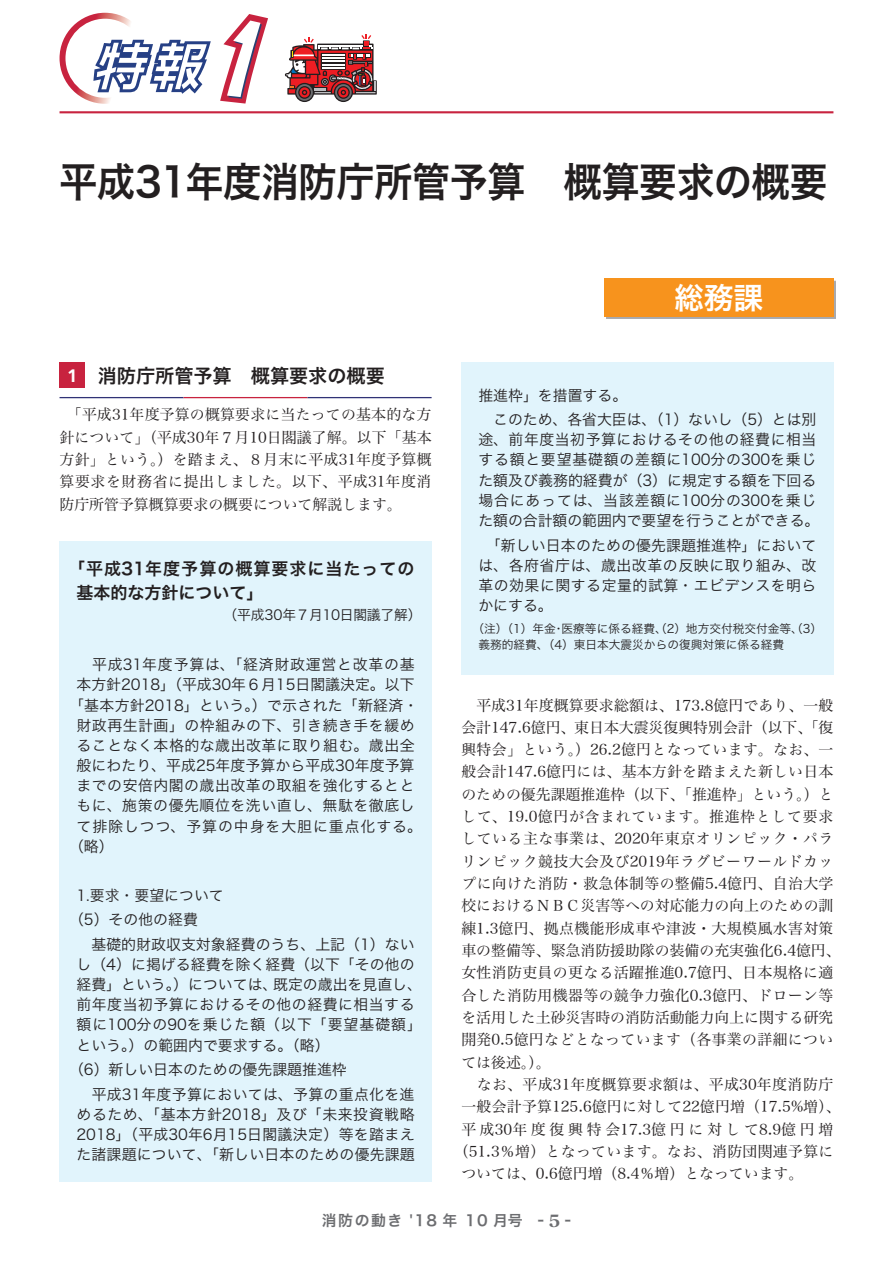
<style>
.page{position:relative;width:893px;height:1263px;background:#fff}
.page>*{position:absolute;margin:0;border:0;box-sizing:border-box;transform-origin:0 0}
.t1{font:40.35px "Hira Kaku Pro N W6";letter-spacing:-.015em;color:#231f20;scale:.95 1}
.t2{font:29.7px "Hira Kaku Pro N W6";color:#fff}
.t3{font:19.2px "Hira Kaku Pro N W6";color:#231f20}
.t4{font:16.95px/23.4px "Hira Kaku Pro W6";letter-spacing:.06em;color:#231f20}
.t5{font:14.85px/20.2px "Hira Kaku Pro W3";letter-spacing:.02em;color:#231f20}
.t6{font:14.85px/22.4px "Hira Min Pro N W3";letter-spacing:.02em;color:#231f20;text-align:justify}
.t7{font:14.85px "Hira Min Pro N W3";color:#231f20}
.t8{font:14.85px/24.5px "Hira Kaku Pro W3";color:#231f20}
.t9{font:14.85px "Hira Min Pro N W3";letter-spacing:.05em;color:#231f20}
.t10{font:14.85px "Hira Min Pro N W3";letter-spacing:.04em;color:#231f20}
.t11{font:14.85px "Hira Min Pro N W3";letter-spacing:.25em;color:#231f20}
.t12{font:14.85px "Hira Kaku Pro W3";letter-spacing:.055em;color:#231f20}
.t13{font:14.85px "Hira Kaku Pro W3";letter-spacing:.04em;color:#231f20}
.t14{font:14.85px "Hira Kaku Pro W3";letter-spacing:.065em;color:#231f20}
.t15{font:14.85px "Hira Kaku Pro W6";letter-spacing:.1em;color:#6c6d70}
.t16{font:13.8px "Hira Kaku Pro W3";letter-spacing:-.015em;color:#231f20}
.t17{font:11.7px/15.9px "Hira Kaku Pro W3";color:#231f20}
.s1{font-family:"Frutiger LT Std";font-weight:700;font-size:18px;color:#fff}
.s2{font-family:"Century Old Style Std";font-weight:700;font-size:16.95px}
</style>
<div class="page">
<div style="left:606px;top:281px;width:230px;height:38px;background:#a8a9ad"></div>
<div style="left:604px;top:279px;width:229px;height:38px;background:#f7931d"></div>
<hr style="left:60px;top:397px;width:124px;height:1px;background:#303276">
<hr style="left:184px;top:397px;width:124px;height:1px;background:#c8233f">
<hr style="left:308px;top:397px;width:124px;height:1px;background:#303276">
<div style="left:60px;top:362px;width:25px;height:26px;background:#c8233f"></div>
<div style="left:60px;top:541px;width:372px;height:640px;background:#e1f4fc"></div>
<div style="left:461px;top:362px;width:372px;height:313px;background:#e1f4fc"></div>
<svg style="left:285px;top:34px;width:92px;height:68px"></svg>
<hr style="left:60px;top:111px;width:773px;height:2px;background:#c8233f">
<svg style="left:60px;top:13px;width:208px;height:91px"></svg>
<h1 class="t1" style="left:59px;top:145px;width:811px">平成31年度消防庁所管予算　概算要求の概要</h1>
<p class="t3" style="left:67px;top:358px;width:319px"><span class="s1">1</span> 消防庁所管予算　概算要求の概要</p>
<p class="t6" style="left:60px;top:402px;width:374px">　「平成31年度予算の概算要求に当たっての基本的な方針について」（平成30年７月10日閣議了解。以下「基本方針」という。）を踏まえ、８月末に平成31年度予算概算要求を財務省に提出しました。以下、平成31年度消防庁所管予算概算要求の概要について解説します。</p>
<p class="t4" style="left:77px;top:556px;width:339px;text-indent:-9px">「平成31年度予算の概算要求に当たっての基本的な方針について」</p>
<p class="t16" style="left:223px;top:602px;width:200px">（平成30年７月10日閣議了解）</p>
<p class="t12" style="left:77px;top:651px;width:340px">　平成31年度予算は、「経済財政運営と改革の基</p>
<p class="t8" style="left:77px;top:671px;width:340px">本方針2018」（平成30年６月15日閣議決定。以下</p>
<p class="t5" style="left:69px;top:694px;width:351px">「基本方針2018」という。）で示された「新経済・</p>
<p class="t5" style="left:77px;top:714px;width:340px">財政再生計画」の枠組みの下、引き続き手を緩め</p>
<p class="t5" style="left:77px;top:734px;width:340px">ることなく本格的な歳出改革に取り組む。歳出全</p>
<p class="t5" style="left:77px;top:754px;width:339px">般にわたり、平成25年度予算から平成30年度予算</p>
<p class="t5" style="left:77px;top:774px;width:340px">までの安倍内閣の歳出改革の取組を強化するとと</p>
<p class="t13" style="left:77px;top:793px;width:340px">もに、施策の優先順位を洗い直し、無駄を徹底し</p>
<p class="t14" style="left:77px;top:813px;width:347px">て排除しつつ、予算の中身を大胆に重点化する。</p>
<p class="t5" style="left:69px;top:835px;width:46px">（略）</p>
<p class="t8" style="left:77px;top:882px;width:149px">1.要求・要望について</p>
<p class="t5" style="left:69px;top:908px;width:130px">（5）その他の経費</p>
<p class="t5" style="left:77px;top:933px;width:339px">　基礎的財政収支対象経費のうち、上記（1）ない</p>
<p class="t5" style="left:77px;top:953px;width:347px">し（4）に掲げる経費を除く経費（以下「その他の経費」という。）については、既定の歳出を見直し、前年度当初予算におけるその他の経費に相当する額に100分の90を乗じた額（以下「要望基礎額」という。）の範囲内で要求する。（略）</p>
<p class="t8" style="left:77px;top:1056px;width:339px;text-indent:-7px">（6）新しい日本のための優先課題推進枠<br>　平成31年度予算においては、予算の重点化を進</p>
<p class="t5" style="left:77px;top:1103px;width:340px;text-align:justify">めるため、「基本方針2018」及び「未来投資戦略2018」（平成30年6月15日閣議決定）等を踏まえた諸課題について、「新しい日本のための優先課題</p>
<h2 class="t2" style="left:674px;top:271px;width:91px">総務課</h2>
<p class="t8" style="left:478px;top:382px;width:340px">推進枠」を措置する。<br>　このため、各省大臣は、（1）ないし（5）とは別</p>
<p class="t5" style="left:478px;top:428px;width:343px">途、前年度当初予算におけるその他の経費に相当する額と要望基礎額の差額に100分の300を乗じた額及び義務的経費が（3）に規定する額を下回る場合にあっては、当該差額に100分の300を乗じた額の合計額の範囲内で要望を行うことができる。</p>
<p class="t5" style="left:478px;top:534px;width:340px;text-align:justify">　「新しい日本のための優先課題推進枠」においては、各府省庁は、歳出改革の反映に取り組み、改革の効果に関する定量的試算・エビデンスを明らかにする。</p>
<p class="t17" style="left:478px;top:619px;width:345px;text-indent:-6px">（注）（1）年金・医療等に係る経費、（2）地方交付税交付金等、（3）義務的経費、（4）東日本大震災からの復興対策に係る経費</p>
<p class="t6" style="left:461px;top:692px;width:374px">　平成31年度概算要求総額は、173.8億円であり、一般</p>
<p class="t7" style="left:461px;top:714px;width:374px">会計147.6億円、東日本大震災復興特別会計（以下、「復</p>
<p class="t6" style="left:461px;top:737px;width:374px">興特会」という。）26.2億円となっています。なお、一</p>
<p class="t6" style="left:461px;top:759px;width:374px">般会計147.6億円には、基本方針を踏まえた新しい日本</p>
<p class="t7" style="left:461px;top:781px;width:374px">のための優先課題推進枠（以下、「推進枠」という。）と</p>
<p class="t9" style="left:461px;top:804px;width:373px">して、19.0億円が含まれています。推進枠として要求</p>
<p class="t6" style="left:461px;top:826px;width:374px">している主な事業は、2020年東京オリンピック・パラ</p>
<p class="t6" style="left:461px;top:849px;width:373px">リンピック競技大会及び2019年ラグビーワールドカッ</p>
<p class="t6" style="left:461px;top:871px;width:374px">プに向けた消防・救急体制等の整備5.4億円、自治大学</p>
<p class="t7" style="left:461px;top:893px;width:374px">校におけるＮＢＣ災害等への対応能力の向上のための訓</p>
<p class="t6" style="left:461px;top:916px;width:374px">練1.3億円、拠点機能形成車や津波・大規模風水害対策</p>
<p class="t7" style="left:461px;top:938px;width:381px">車の整備等、緊急消防援助隊の装備の充実強化6.4億円、</p>
<p class="t6" style="left:461px;top:960px;width:373px">女性消防吏員の更なる活躍推進0.7億円、日本規格に適</p>
<p class="t6" style="left:461px;top:983px;width:373px">合した消防用機器等の競争力強化0.3億円、ドローン等</p>
<p class="t7" style="left:461px;top:1005px;width:374px">を活用した土砂災害時の消防活動能力向上に関する研究</p>
<p class="t6" style="left:461px;top:1027px;width:373px">開発0.5億円などとなっています（各事業の詳細につい</p>
<p class="t6" style="left:461px;top:1049px;width:91px">ては後述。）。</p>
<p class="t10" style="left:461px;top:1072px;width:374px">　なお、平成31年度概算要求額は、平成30年度消防庁</p>
<p class="t6" style="left:461px;top:1094px;width:381px">一般会計予算125.6億円に対して22億円増（17.5%増）、</p>
<p class="t11" style="left:461px;top:1116px;width:373px">平成30年度復興特会17.3億円に対して8.9億円増</p>
<p class="t6" style="left:454px;top:1139px;width:381px">（51.3％増）となっています。なお、消防団関連予算に</p>
<p class="t7" style="left:461px;top:1161px;width:343px">ついては、0.6億円増（8.4％増）となっています。</p>
<p class="t15" style="left:322px;top:1207px;width:251px">消防の動き '18 年 10 月号 - <span class="s2">5</span> -</p>
</div>
